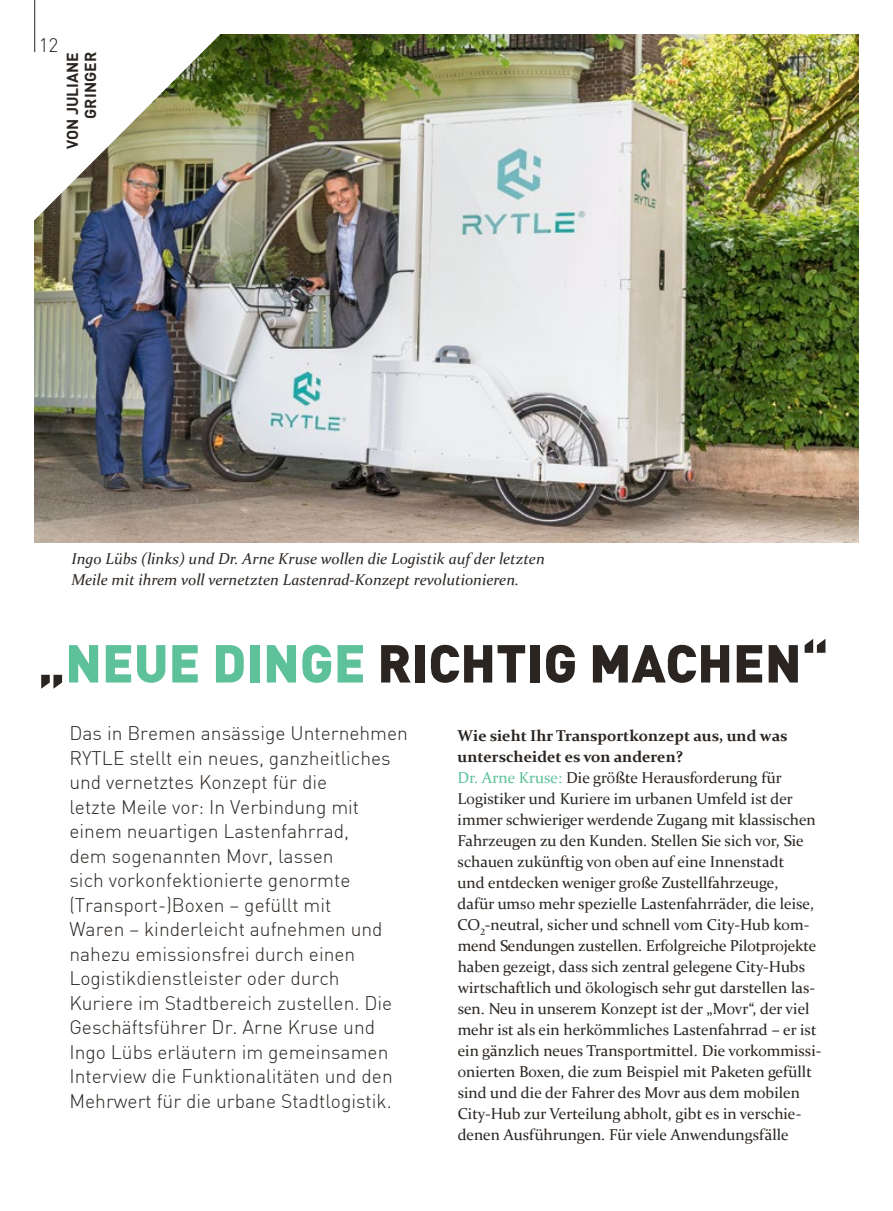
<style>
.page{position:relative;width:893px;height:1211px;background:#fff}
.page>*{position:absolute;margin:0;border:0;box-sizing:border-box;transform-origin:0 0}
.t1{font:900 52.5px "DIN";color:#2a2521}
.t2{font:300 19.25px/24.5px "DIN";color:#2a2521}
.t3{font:15.75px/21px "Constantia";color:#2a2521}
.t4{font:italic 15.75px/21px "Constantia";color:#2a2521}
.t5{font:700 15.75px/18px "DIN";color:#2a2521;text-align:right}
.s1{color:#5dc19a}
.s2{font-weight:700}
</style>
<div class="page">
<img style="left:35px;top:35px;width:823px;height:507px">
<img style="left:34px;top:0;width:209px;height:243px">
<hr style="left:34px;top:0;width:1px;height:52px;background:#2a2521">
<p class="t2" style="left:39px;top:33px;width:21px">12</p>
<p class="t5" style="left:63px;top:149px;width:99px;rotate:-90deg">VON JULIANE<br>GRINGER</p>
<p class="t4" style="left:72px;top:547px;width:475px">Ingo Lübs (links) und Dr. Arne Kruse wollen die Logistik auf der letzten<br>Meile mit ihrem voll vernetzten Lastenrad-Konzept revolutionieren.</p>
<h1 class="t1" style="left:38px;top:628px;width:792px">„<span class="s1">NEUE DINGE</span> RICHTIG MACHEN“</h1>
<p class="t2" style="left:69px;top:720px;width:340px">Das in Bremen ansässige Unternehmen RYTLE stellt ein neues, ganzheitliches und vernetztes Konzept für die<br>letzte Meile vor: In Verbindung mit einem neuartigen Lastenfahrrad,<br>dem sogenannten Movr, lassen<br>sich vorkonfektionierte genormte (Transport-)Boxen – gefüllt mit<br>Waren – kinderleicht aufnehmen und nahezu emissionsfrei durch einen Logistikdienstleister oder durch Kuriere im Stadtbereich zustellen. Die Geschäftsführer Dr. Arne Kruse und Ingo Lübs erläutern im gemeinsamen Interview die Funktionalitäten und den Mehrwert für die urbane Stadtlogistik.</p>
<p class="t3" style="left:458px;top:724px;width:365px"><span class="s2">Wie sieht Ihr Transportkonzept aus, und was unterscheidet es von anderen?<br></span><span class="s1">Dr. Arne Kruse:</span> Die größte Herausforderung für Logistiker und Kuriere im urbanen Umfeld ist der immer schwieriger werdende Zugang mit klassischen Fahrzeugen zu den Kunden. Stellen Sie sich vor, Sie schauen zukünftig von oben auf eine Innenstadt<br>und entdecken weniger große Zustellfahrzeuge,<br>dafür umso mehr spezielle Lastenfahrräder, die leise, CO<sub>2</sub>-neutral, sicher und schnell vom City-Hub kom&shy;mend Sendungen zustellen. Erfolgreiche Pilotprojekte haben gezeigt, dass sich zentral gelegene City-Hubs wirtschaftlich und ökologisch sehr gut darstellen las&shy;sen. Neu in unserem Konzept ist der „Movr“, der viel mehr ist als ein herkömmliches Lastenfahrrad – er ist ein gänzlich neues Transportmittel. Die vorkommissi&shy;onierten Boxen, die zum Beispiel mit Paketen gefüllt sind und die der Fahrer des Movr aus dem mobilen City-Hub zur Verteilung abholt, gibt es in verschie&shy;denen Ausführungen. Für viele Anwendungsfälle</p>
</div>
